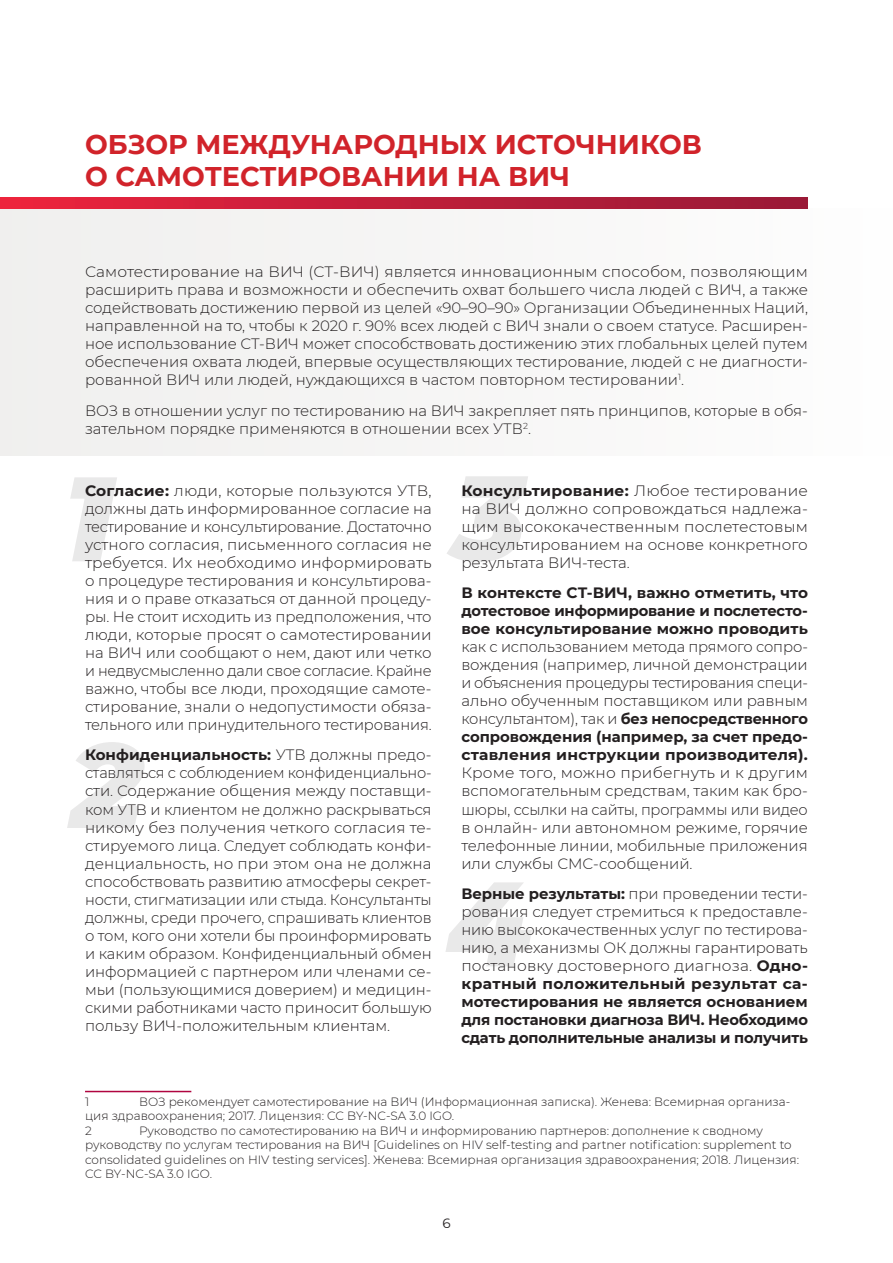
<style>
.page{position:relative;width:893px;height:1263px;background:#fff}
.page>*{position:absolute;margin:0;border:0;box-sizing:border-box;transform-origin:0 0}
.заголовки{font:700 27px/32.4px "Montserrat";color:#d1232a}
.загальний_текст{font:300 15px/18px "Montserrat";color:#231f20;text-align:justify}
.t1{font:13.5px "Montserrat";color:#231f20}
.виноски_2{font:300 12px/14.4px "Montserrat";color:#231f20}
.s1{font-weight:700}
</style>
<div class="page">
<svg style="left:447px;top:476px;width:81px;height:86px"></svg>
<div style="left:0;top:208px;width:893px;height:247px;background:#f6f5f5"></div>
<hr style="left:85px;top:1091px;width:106px;height:1px;background:#b00540">
<svg style="left:70px;top:477px;width:47px;height:84px"></svg>
<svg style="left:67px;top:742px;width:78px;height:86px"></svg>
<svg style="left:446px;top:882px;width:86px;height:84px"></svg>
<svg style="left:0;top:198px;width:808px;height:10px;background:#c11e39"></svg>
<p class="заголовки" style="left:85px;top:127px;width:618px">ОБЗОР МЕЖДУНАРОДНЫХ ИСТОЧНИКОВ<br>О САМОТЕСТИРОВАНИИ НА ВИЧ</p>
<p class="загальний_текст" style="left:85px;top:263px;width:725px">Самотестирование на ВИЧ (СТ-ВИЧ) является инновационным способом, позволяющим расширить права и возможности и обеспечить охват большего числа людей с ВИЧ, а также содействовать достижению первой из целей «90–90–90» Организации Объединенных Наций, направленной на то, чтобы к 2020 г. 90% всех людей с ВИЧ знали о своем статусе. Расширен&shy;ное использование СТ-ВИЧ может способствовать достижению этих глобальных целей путем обеспечения охвата людей, впервые осуществляющих тестирование, людей с не диагности&shy;рованной ВИЧ или людей, нуждающихся в частом повторном тестировании<sup>1</sup>.</p>
<p class="загальний_текст" style="left:85px;top:401px;width:724px">ВОЗ в отношении услуг по тестированию на ВИЧ закрепляет пять принципов, которые в обя&shy;зательном порядке применяются в отношении всех УТВ<sup>2</sup>.</p>
<p class="загальний_текст" style="left:85px;top:481px;width:348px"><span class="s1">Согласие:</span> люди, которые пользуются УТВ, должны дать информированное согласие на тестирование и консультирование. Достаточно устного согласия, письменного согласия не требуется. Их необходимо информировать о процедуре тестирования и консультирова&shy;ния и о праве отказаться от данной процеду&shy;ры. Не стоит исходить из предположения, что люди, которые просят о самотестировании на ВИЧ или сообщают о нем, дают или четко и недвусмысленно дали свое согласие. Крайне важно, чтобы все люди, проходящие самоте&shy;стирование, знали о недопустимости обяза&shy;тельного или принудительного тестирования.</p>
<p class="загальний_текст" style="left:85px;top:746px;width:348px"><span class="s1">Конфиденциальность:</span> УТВ должны предо&shy;ставляться с соблюдением конфиденциально&shy;сти. Содержание общения между поставщи&shy;ком УТВ и клиентом не должно раскрываться никому без получения четкого согласия те&shy;стируемого лица. Следует соблюдать конфи&shy;денциальность, но при этом она не должна способствовать развитию атмосферы секрет&shy;ности, стигматизации или стыда. Консультанты должны, среди прочего, спрашивать клиентов о том, кого они хотели бы проинформировать и каким образом. Конфиденциальный обмен информацией с партнером или членами се&shy;мьи (пользующимися доверием) и медицин&shy;скими работниками часто приносит большую пользу ВИЧ‑положительным клиентам.</p>
<p class="загальний_текст" style="left:461px;top:481px;width:348px"><span class="s1">Консультирование:</span> Любое тестирование на ВИЧ должно сопровождаться надлежа&shy;щим высококачественным послетестовым консультированием на основе конкретного результата ВИЧ‑теста.</p>
<p class="загальний_текст" style="left:461px;top:584px;width:348px"><span class="s1">В контексте СТ-ВИЧ, важно отметить, что дотестовое информирование и послетесто&shy;вое консультирование можно проводить </span>как с использованием метода прямого сопро&shy;вождения (например, личной демонстрации и объяснения процедуры тестирования специ&shy;ально обученным поставщиком или равным консультантом), так и <span class="s1">без непосредственного сопровождения (например, за счет предо&shy;ставления инструкции производителя).<br></span>Кроме того, можно прибегнуть и к другим вспомогательным средствам, таким как бро&shy;шюры, ссылки на сайты, программы или видео в онлайн- или автономном режиме, горячие телефонные линии, мобильные приложения или службы СМС‑сообщений.</p>
<p class="загальний_текст" style="left:461px;top:884px;width:348px"><span class="s1">Верные результаты:</span> при проведении тести&shy;рования следует стремиться к предоставле&shy;нию высококачественных услуг по тестирова&shy;нию, а механизмы ОК должны гарантировать постановку достоверного диагноза. <span class="s1">Одно&shy;кратный положительный результат са&shy;мотестирования не является основанием для постановки диагноза ВИЧ. Необходимо сдать дополнительные анализы и получить</span></p>
<p class="виноски_2" style="left:85px;top:1094px;width:6px">1</p>
<p class="виноски_2" style="left:85px;top:1094px;width:707px;text-indent:54px">ВОЗ рекомендует самотестирование на ВИЧ (Информационная записка). Женева: Всемирная организа&shy;ция здравоохранения; 2017. Лицензия: CC BY-NC-SA 3.0 IGO.</p>
<p class="виноски_2" style="left:85px;top:1123px;width:8px">2</p>
<p class="виноски_2" style="left:85px;top:1123px;width:716px;text-indent:54px">Руководство по самотестированию на ВИЧ и информированию партнеров: дополнение к сводному руководству по услугам тестирования на ВИЧ [Guidelines on HIV self-testing and partner notification: supplement to consolidated guidelines on HIV testing services]. Женева: Всемирная организация здравоохранения; 2018. Лицензия:<br>CC BY-NC-SA 3.0 IGO.</p>
<p class="t1" style="left:442px;top:1214px;width:10px">6</p>
</div>
